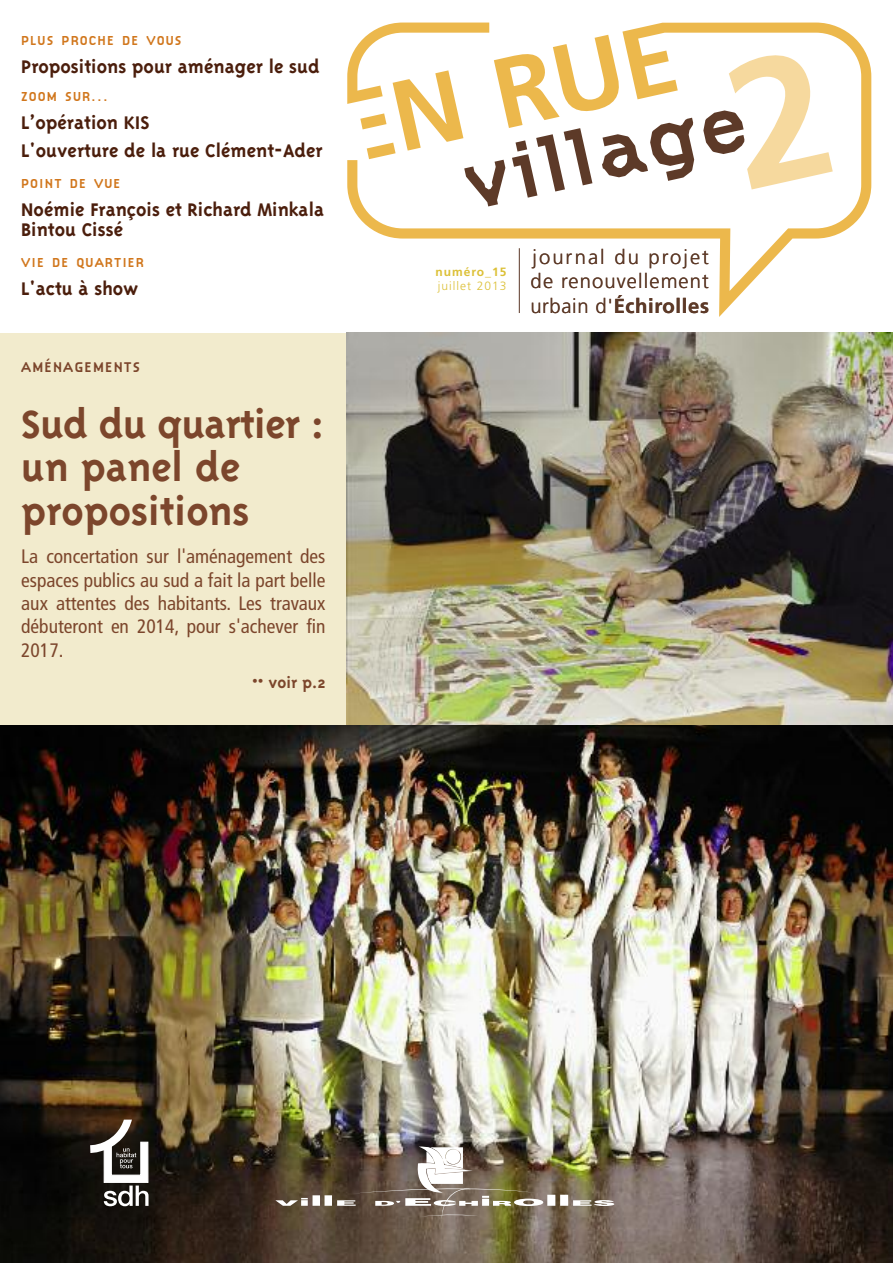
<style>
.page{position:relative;width:893px;height:1263px;background:#fff}
.page>*{position:absolute;margin:0;border:0;box-sizing:border-box;transform-origin:0 0}
.t1{font:700 84.6px "Citizen";color:#5d3a28}
.t2{font:700 45px/43.5px "Triplex";color:#7c462c}
.t3{font:700 21px/28px "Triplex";color:#4b1e0c}
.t4{font:300 20.25px/24.3px "Frutiger";letter-spacing:.055em;color:#5d3a28;text-align:justify}
.t5{font:condensed 19.5px/23.4px "Frutiger";color:#7c462c;text-align:justify}
.t6{font:700 18px "Triplex";color:#7c462c}
.t7{font:700 14.7px "Citizen";letter-spacing:.08em;color:#7c462c}
.t8{font:700 13.5px "Citizen";letter-spacing:.08em;color:#d1771d}
.t9{font:300 12px "Frutiger";letter-spacing:.085em;color:#dcc036}
.t10{font:700 12px "Frutiger";letter-spacing:.085em;color:#dcc036}
.s1{font-size:18px}
.s2{font-weight:700}
</style>
<div class="page">
<div style="left:0;top:333px;width:358px;height:480px;background:#f2ebcd"></div>
<svg style="left:347px;top:23px;width:524px;height:294px"></svg>
<hr style="left:519px;top:248px;width:1px;height:65px;background:#5d3a28">
<img style="left:346px;top:333px;width:547px;height:392px">
<img style="left:0;top:725px;width:893px;height:538px">
<svg style="left:90px;top:1119px;width:59px;height:87px"></svg>
<img style="left:275px;top:1146px;width:339px;height:77px">
<p class="t8" style="left:21px;top:33px;width:162px">PLUS PROCHE DE VOUS</p>
<p class="t3" style="left:21px;top:52px;width:300px">Propositions pour aménager le sud</p>
<p class="t8" style="left:21px;top:89px;width:89px">ZOOM SUR<span class="s1">…</span></p>
<p class="t3" style="left:21px;top:108px;width:303px">L’opération KIS<br>L'ouverture de la rue Clément-Ader</p>
<p class="t8" style="left:21px;top:176px;width:101px">POINT DE VUE</p>
<p class="t3" style="left:21px;top:199px;width:304px;line-height:19.5px">Noémie François et Richard Minkala<br>Bintou Cissé</p>
<p class="t8" style="left:21px;top:254px;width:124px">VIE DE QUARTIER</p>
<p class="t3" style="left:21px;top:273px;width:119px">L'actu à show</p>
<p class="t7" style="left:21px;top:358px;width:120px">AMÉNAGEMENTS</p>
<h2 class="t2" style="left:21px;top:400px;width:305px">Sud du quartier : un panel de propositions</h2>
<p class="t5" style="left:21px;top:546px;width:306px">La concertation sur l'aménagement des espaces publics au sud a fait la part belle aux attentes des habitants. Les travaux débuteront en 2014, pour s'achever fin 2017.</p>
<p class="t6" style="left:252px;top:671px;width:75px">•• voir p.2</p>
<h1 class="t1" style="left:454px;top:134px;width:290px;rotate:-13deg">village</h1>
<p class="t4" style="left:530px;top:246px;width:180px">journal du projet de renouvellement urbain d'<span class="s2">Échirolles</span></p>
<p class="t10" style="left:435px;top:267px;width:73px">numéro_15</p>
<p class="t9" style="left:438px;top:281px;width:70px">juillet 2013</p>
</div>
